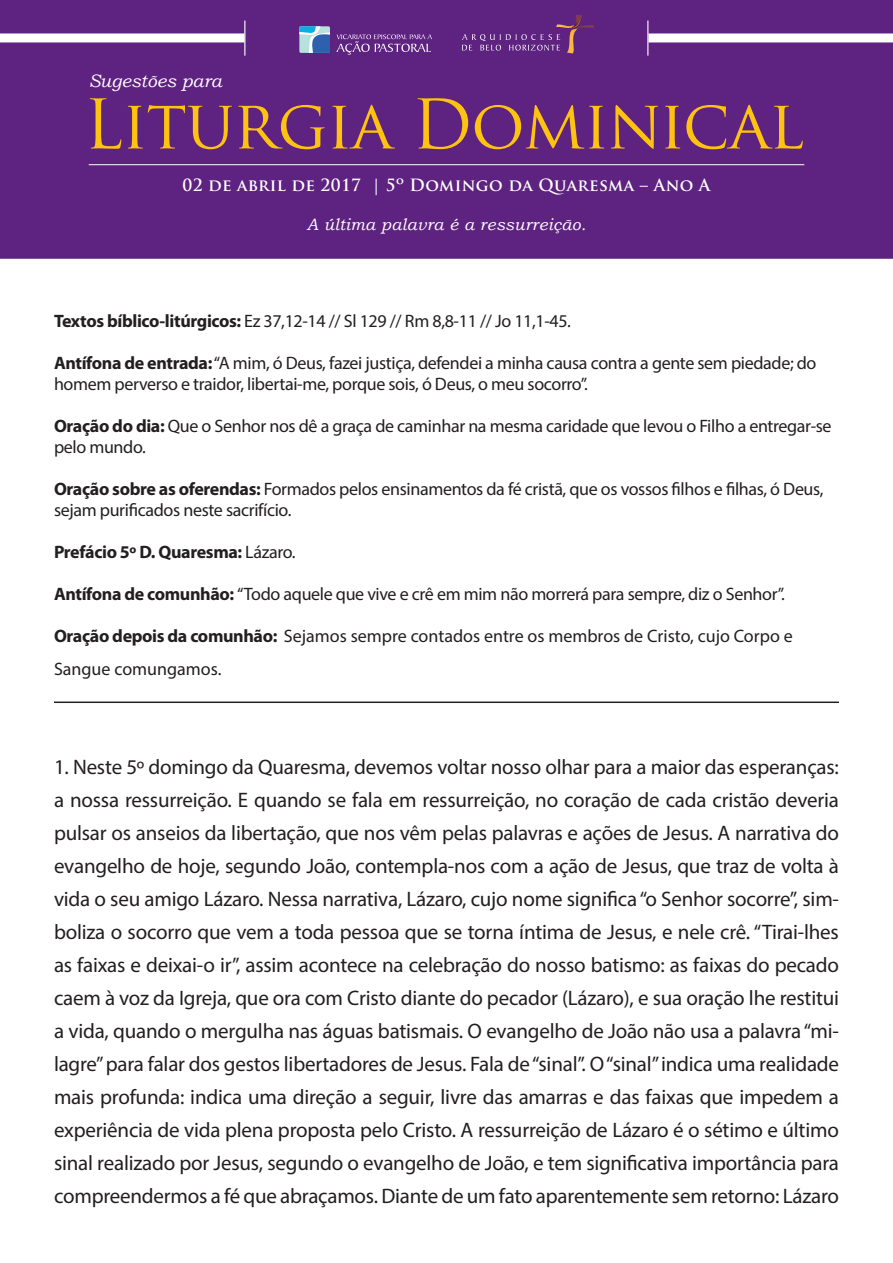
<style>
.page{position:relative;width:893px;height:1263px;background:#fff}
.page>*{position:absolute;margin:0;border:0;box-sizing:border-box;transform-origin:0 0}
.t1{font:66.6px "Trajan Pro";letter-spacing:-.02em;color:#fec210}
.t2{font:21px/33px "Myriad Pro";letter-spacing:-.01em;color:#231f20;text-align:justify}
.t3{font:18px/21px "Myriad Pro";letter-spacing:-.02em;color:#231f20}
.t4{font:18px/33px "Myriad Pro";color:#231f20}
.t5{font:700 18px "Myriad Pro";letter-spacing:-.02em;color:#231f20}
.t6{font:italic 18px "Bookman Old Style";color:#fff}
.t7{font:700 16.5px "Trajan Pro";letter-spacing:.02em;color:#fff}
.t8{font:italic 16.5px "Bookman Old Style";letter-spacing:.02em;color:#fff}
.s1{font-weight:700}
.s2{font-weight:400}
</style>
<div class="page">
<div style="left:1px;top:1px;width:891px;height:257px;background:#5e2280"></div>
<div style="left:0;top:0;width:893px;height:259px;border:2px solid #5e2280"></div>
<hr style="left:54px;top:701px;width:785px;height:2px;background:#231f20">
<div style="left:0;top:33px;width:244px;height:9px;background:#fff"></div>
<div style="left:648px;top:33px;width:245px;height:9px;background:#fff"></div>
<svg style="left:462px;top:34px;width:98px;height:17px"></svg>
<img style="left:582px;top:25px;width:12px;height:3px">
<svg style="left:574px;top:15px;width:8px;height:13px"></svg>
<img style="left:556px;top:24px;width:18px;height:4px">
<img style="left:567px;top:28px;width:11px;height:26px">
<svg style="left:299px;top:26px;width:31px;height:27px"></svg>
<svg style="left:336px;top:34px;width:96px;height:21px"></svg>
<hr style="left:244px;top:21px;width:1px;height:35px;background:#fff">
<hr style="left:647px;top:21px;width:1px;height:35px;background:#fff">
<hr style="left:89px;top:164px;width:715px;height:1px;background:#fff">
<p class="t6" style="left:89px;top:69px;width:135px">Sugestões para</p>
<p class="t1" style="left:84px;top:82px;width:722px">Liturgia Dominical</p>
<p class="t7" style="left:182px;top:175px;width:530px">02 de abril de 2017 | 5º Domingo da Quaresma – Ano A</p>
<p class="t8" style="left:307px;top:213px;width:281px">A última palavra é a ressurreição.</p>
<p class="t3" style="left:54px;top:310px;width:518px"><span class="s1">Textos bíblico-litúrgicos:</span> Ez 37,12-14 // Sl 129 // Rm 8,8-11 // Jo 11,1-45.</p>
<p class="t3" style="left:54px;top:352px;width:764px"><span class="s1">Antífona de entrada:</span> “A mim, ó Deus, fazei justiça, defendei a minha causa contra a gente sem piedade; do homem perverso e traidor, libertai-me, porque sois, ó Deus, o meu socorro”.</p>
<p class="t3" style="left:54px;top:415px;width:779px"><span class="s1">Oração do dia:</span> Que o Senhor nos dê a graça de caminhar na mesma caridade que levou o Filho a entregar-se pelo mundo.</p>
<p class="t3" style="left:54px;top:478px;width:771px"><span class="s1">Oração sobre as oferendas:</span> Formados pelos ensinamentos da fé cristã, que os vossos filhos e filhas, ó Deus, sejam purificados neste sacrifício.</p>
<p class="t5" style="left:54px;top:540px;width:243px">Prefácio 5º D. Quaresma: <span class="s2">Lázaro.</span></p>
<p class="t3" style="left:54px;top:583px;width:732px"><span class="s1">Antífona de comunhão:</span> “Todo aquele que vive e crê em mim não morrerá para sempre, diz o Senhor”.</p>
<p class="t4" style="left:54px;top:619px;width:740px"><span class="s1">Oração depois da comunhão:</span> Sejamos sempre contados entre os membros de Cristo, cujo Corpo e<br>Sangue comungamos.</p>
<p class="t2" style="left:54px;top:750px;width:787px">1. Neste 5º domingo da Quaresma, devemos voltar nosso olhar para a maior das esperanças: a nossa ressurreição. E quando se fala em ressurreição, no coração de cada cristão deveria pulsar os anseios da libertação, que nos vêm pelas palavras e ações de Jesus. A narrativa do evangelho de hoje, segundo João, contempla-nos com a ação de Jesus, que traz de volta à vida o seu amigo Lázaro. Nessa narrativa, Lázaro, cujo nome significa “o Senhor socorre”, sim&shy;boliza o socorro que vem a toda pessoa que se torna íntima de Jesus, e nele crê. “Tirai-lhes as faixas e deixai-o ir”, assim acontece na celebração do nosso batismo: as faixas do pecado caem à voz da Igreja, que ora com Cristo diante do pecador (Lázaro), e sua oração lhe restitui a vida, quando o mergulha nas águas batismais. O evangelho de João não usa a palavra “mi&shy;lagre” para falar dos gestos libertadores de Jesus. Fala de “sinal”. O “sinal” indica uma realidade mais profunda: indica uma direção a seguir, livre das amarras e das faixas que impedem a experiência de vida plena proposta pelo Cristo. A ressurreição de Lázaro é o sétimo e último sinal realizado por Jesus, segundo o evangelho de João, e tem significativa importância para compreendermos a fé que abraçamos. Diante de um fato aparentemente sem retorno: Lázaro</p>
</div>
